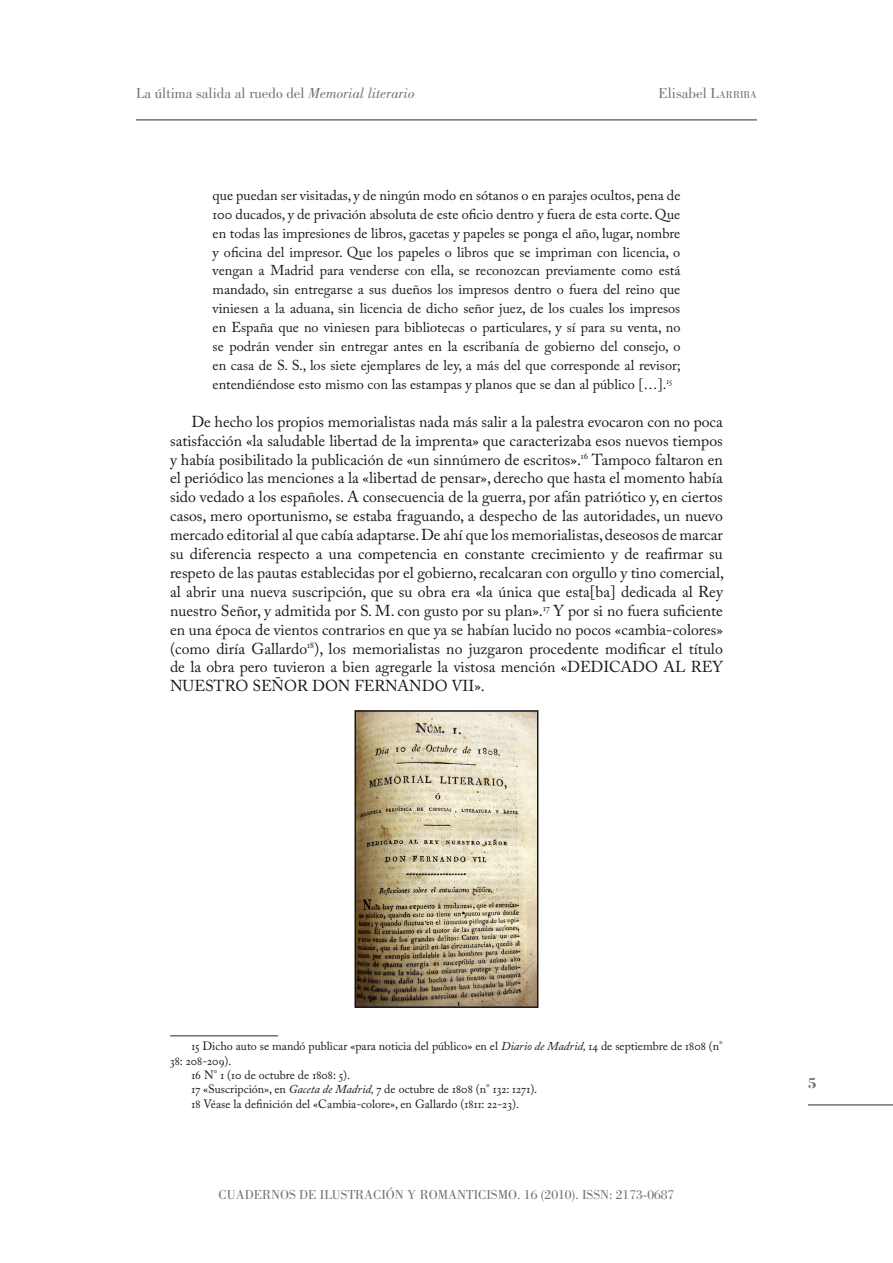
<style>
.page{position:relative;width:893px;height:1263px;background:#fff}
.page>*{position:absolute;margin:0;border:0;box-sizing:border-box;transform-origin:0 0}
.t1{font:15.75px/18.9px "Adobe Caslon Pro";color:#1a171c;text-align:justify}
.t2{font:15px "Bodoni Std";color:#707173}
.t3{font:700 15px "Bodoni Std";color:#707173}
.CIR{font:14.25px/18.9px "Adobe Caslon Pro";color:#1a171c;text-align:justify}
.t4{font:13.5px "Bodoni Std";color:#707173}
.CIR-2{font:12px/14.4px "Adobe Caslon Pro";color:#1a171c}
.s1{font-style:italic}
.s2{font-style:inherit}
.s3{font-size:10.5px}
</style>
<div class="page">
<hr style="left:136px;top:119px;width:621px;height:2px;background:#707173">
<hr style="left:808px;top:1104px;width:85px;height:2px;background:#707173">
<hr style="left:170px;top:1035px;width:108px;height:1px;background:#707173">
<img style="left:357px;top:713px;width:178px;height:292px">
<div style="left:354px;top:710px;width:184px;height:298px;border:2px solid #1a171c"></div>
<p class="t2" style="left:136px;top:85px;width:280px">La última salida al ruedo del <span class="s1">Memorial literario</span></p>
<p class="t2" style="left:659px;top:85px;width:100px">Elisabel <span class="s2">L</span><span class="s3">ARRIBA</span></p>
<p class="CIR" style="left:213px;top:185px;width:470px">que puedan ser visitadas, y de ningún modo en sótanos o en parajes ocultos, pena de 100 ducados, y de privación absoluta de este oficio dentro y fuera de esta corte. Que en todas las impresiones de libros, gacetas y papeles se ponga el año, lugar, nombre y oficina del impresor. Que los papeles o libros que se impriman con licencia, o vengan a Madrid para venderse con ella, se reconozcan previamente como está mandado, sin entregarse a sus dueños los impresos dentro o fuera del reino que viniesen a la aduana, sin licencia de dicho señor juez, de los cuales los impresos en España que no viniesen para bibliotecas o particulares, y sí para su venta, no se podrán vender sin entregar antes en la escribanía de gobierno del consejo, o en casa de S. S., los siete ejemplares de ley, a más del que corresponde al revisor; entendiéndose esto mismo con las estampas y planos que se dan al público […].<sup>15</sup></p>
<p class="t1" style="left:170px;top:412px;width:555px;text-indent:21px">De hecho los propios memorialistas nada más salir a la palestra evocaron con no poca satisfacción «la saludable libertad de la imprenta» que caracterizaba esos nuevos tiempos y había posibilitado la publicación de «un sinnúmero de escritos».<sup>16</sup> Tampoco faltaron en el periódico las menciones a la «libertad de pensar», derecho que hasta el momento había sido vedado a los españoles. A consecuencia de la guerra, por afán patriótico y, en ciertos casos, mero oportunismo, se estaba fraguando, a despecho de las autoridades, un nuevo mercado editorial al que cabía adaptarse. De ahí que los memorialistas, deseosos de marcar su diferencia respecto a una competencia en constante crecimiento y de reafirmar su respeto de las pautas establecidas por el gobierno, recalcaran con orgullo y tino comercial, al abrir una nueva suscripción, que su obra era «la única que esta[ba] dedicada al Rey nuestro Señor, y admitida por S. M. con gusto por su plan».<sup>17</sup> Y por si no fuera suficiente en una época de vientos contrarios en que ya se habían lucido no pocos «cambia-colores» (como diría Gallardo<sup>18</sup>), los memorialistas no juzgaron procedente modificar el título de la obra pero tuvieron a bien agregarle la vistosa mención «DEDICADO AL REY NUESTRO SEÑOR DON FERNANDO VII».</p>
<p class="CIR-2" style="left:170px;top:1039px;width:554px;text-indent:21px">15 Dicho auto se mandó publicar «para noticia del público» en el <span class="s1">Diario de Madrid,</span> 14 de septiembre de 1808 (n°<br>38: 208-209).</p>
<p class="CIR-2" style="left:191px;top:1067px;width:160px">16 N° 1 (10 de octubre de 1808: 5).</p>
<p class="CIR-2" style="left:191px;top:1082px;width:347px">17 «Suscripción», en <span class="s1">Gaceta de Madrid,</span> 7 de octubre de 1808 (n° 132: 1271).</p>
<p class="CIR-2" style="left:191px;top:1096px;width:329px">18 Véase la definición del «Cambia-colore», en Gallardo (1811: 22-23).</p>
<p class="t4" style="left:219px;top:1187px;width:457px">CUADERNOS DE ILUSTRACIÓN Y ROMANTICISMO. 16 (2010). ISSN: 2173-0687</p>
<p class="t3" style="left:808px;top:1074px;width:11px">5</p>
</div>
